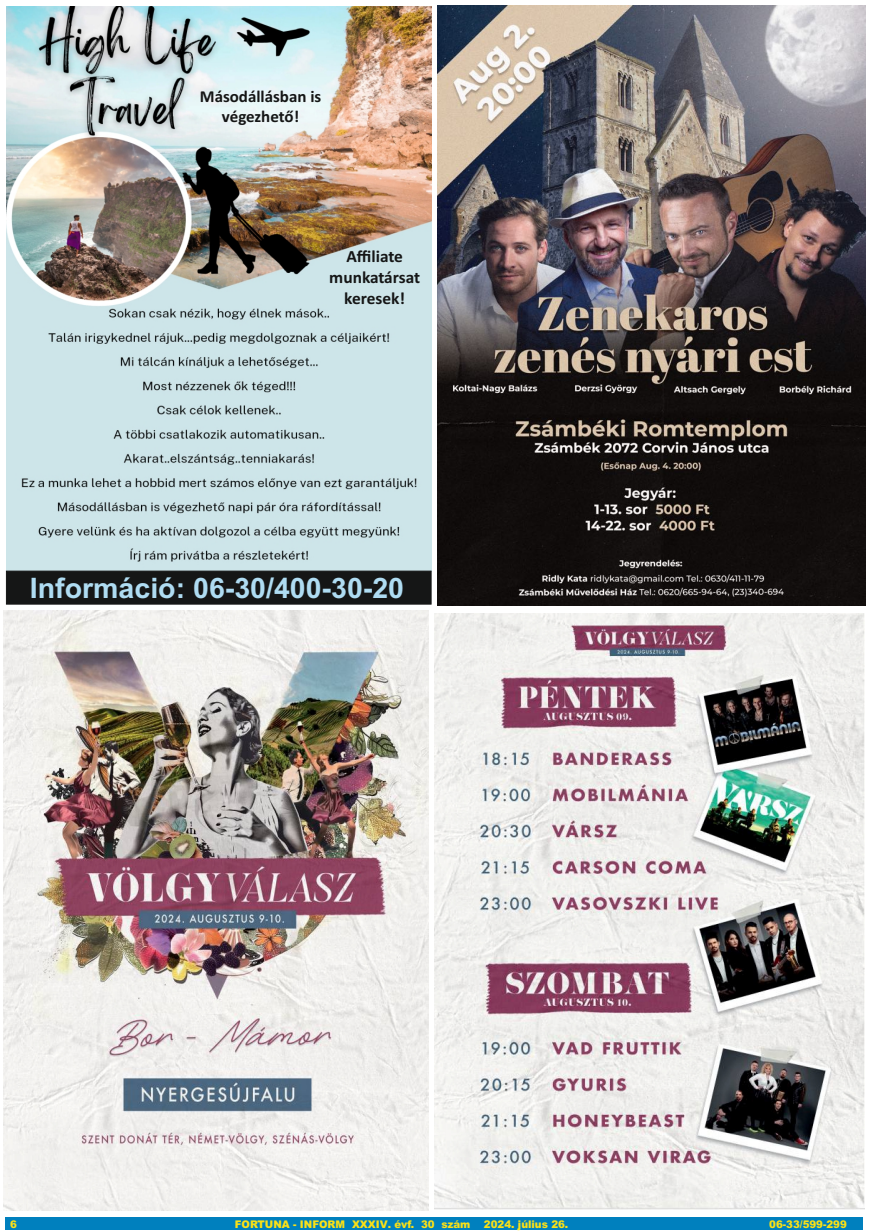
<style>
.page{position:relative;width:872px;height:1231px;background:#fff}
.page>*{position:absolute;margin:0;border:0;box-sizing:border-box;transform-origin:0 0}
.t1{font:700 28.2px "Arial";color:#afdcf2}
.t2{font:700 17.1px/20.9px "Calibri";color:#151616;text-align:center}
.t3{font:700 16.8px/20.4px "Calibri";color:#151616;text-align:center}
.t4{font:900 10.5px "Arial";color:#fbe116}
</style>
<div class="page">
<div style="left:5px;top:1217px;width:857px;height:13px;background:#0080be"></div>
<img style="left:437px;top:5px;width:428px;height:601px">
<img style="left:435px;top:613px;width:429px;height:596px">
<img style="left:4px;top:610px;width:424px;height:600px">
<img style="left:6px;top:6px;width:425px;height:565px">
<div style="left:6px;top:571px;width:425px;height:33px;background:#151616"></div>
<h3 class="t3" style="left:200px;top:88px;width:123px">Másodállásban is végezhető!</h3>
<h2 class="t2" style="left:329px;top:248px;width:92px">Affiliate munkatársat keresek!</h2>
<h1 class="t1" style="left:30px;top:578px;width:376px">Információ: 06-30/400-30-20</h1>
<p class="t4" style="left:10px;top:1220px;width:8px">6</p>
<p class="t4" style="left:235px;top:1220px;width:237px">FORTUNA - INFORM XXXIV. évf. 30 szám</p>
<p class="t4" style="left:484px;top:1220px;width:86px">2024. július 26.</p>
<p class="t4" style="left:769px;top:1220px;width:79px">06-33/599-299</p>
</div>
